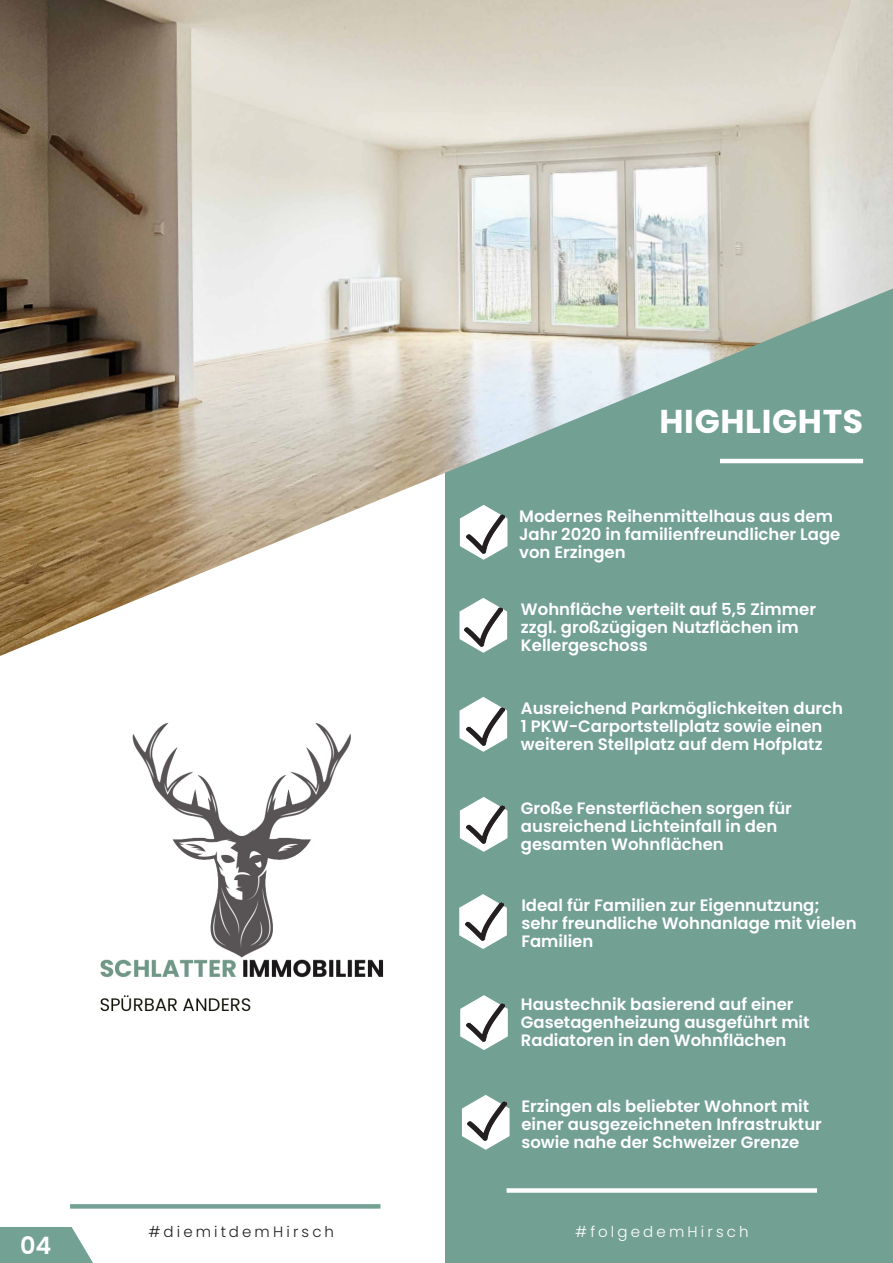
<style>
.page{position:relative;width:893px;height:1263px;background:#fff}
.page>*{position:absolute;margin:0;border:0;box-sizing:border-box;transform-origin:0 0}
.t1{font:700 33px "Poppins";letter-spacing:.02em;color:#fff}
.t2{font:600 24px "Poppins";color:#fff}
.t3{font:600 16.5px/18px "Poppins";color:#fff}
.t4{font:300 15px "Poppins";letter-spacing:.21em;color:#231f20}
.t5{font:300 15px "Poppins";letter-spacing:.21em;color:#fff}
</style>
<div class="page">
<div style="left:445px;top:258px;width:448px;height:1005px;background:#72a093"></div>
<div style="left:507px;top:1188px;width:310px;height:5px;background:#fff"></div>
<img style="left:0;top:0;width:892px;height:656px">
<svg style="left:892px;top:0;width:1px;height:289px"></svg>
<svg style="left:460px;top:505px;width:47px;height:55px"></svg>
<img style="left:466px;top:515px;width:39px;height:38px">
<svg style="left:460px;top:995px;width:48px;height:55px"></svg>
<img style="left:466px;top:1003px;width:39px;height:39px">
<svg style="left:0;top:1227px;width:93px;height:36px;background:#82aba0"></svg>
<svg style="left:462px;top:1095px;width:47px;height:55px"></svg>
<img style="left:468px;top:1101px;width:39px;height:39px">
<svg style="left:459px;top:598px;width:48px;height:55px"></svg>
<img style="left:464px;top:608px;width:39px;height:38px">
<svg style="left:460px;top:797px;width:47px;height:55px"></svg>
<img style="left:466px;top:805px;width:39px;height:39px">
<svg style="left:70px;top:1204px;width:310px;height:4px"></svg>
<svg style="left:459px;top:697px;width:48px;height:55px"></svg>
<img style="left:466px;top:707px;width:39px;height:39px">
<svg style="left:459px;top:894px;width:48px;height:55px"></svg>
<img style="left:465px;top:902px;width:39px;height:39px">
<img style="left:100px;top:722px;width:284px;height:290px">
<p class="t2" style="left:20px;top:1231px;width:33px">04</p>
<p class="t1" style="left:659px;top:403px;width:205px">HIGHLIGHTS</p>
<p class="t3" style="left:519px;top:508px;width:323px">Modernes Reihenmittelhaus aus dem<br>Jahr 2020 in familienfreundlicher Lage von Erzingen</p>
<p class="t3" style="left:521px;top:600px;width:297px">Wohnfläche verteilt auf 5,5 Zimmer zzgl. großzügigen Nutzflächen im<br>Kellergeschoss</p>
<p class="t3" style="left:521px;top:699px;width:324px">Ausreichend Parkmöglichkeiten durch<br>1 PKW-Carportstellplatz sowie einen weiteren Stellplatz auf dem Hofplatz</p>
<p class="t3" style="left:521px;top:799px;width:273px">Große Fensterflächen sorgen für ausreichend Lichteinfall in den gesamten Wohnflächen</p>
<p class="t3" style="left:521px;top:897px;width:337px">Ideal für Familien zur Eigennutzung; sehr freundliche Wohnanlage mit vielen<br>Familien</p>
<p class="t3" style="left:521px;top:995px;width:290px">Haustechnik basierend auf einer<br>Gasetagenheizung ausgeführt mit<br>Radiatoren in den Wohnflächen</p>
<p class="t3" style="left:521px;top:1097px;width:302px">Erzingen als beliebter Wohnort mit einer ausgezeichneten Infrastruktur sowie nahe der Schweizer Grenze</p>
<p class="t4" style="left:149px;top:1223px;width:187px">#diemitdemHirsch</p>
<p class="t5" style="left:575px;top:1223px;width:175px">#folgedemHirsch</p>
</div>
